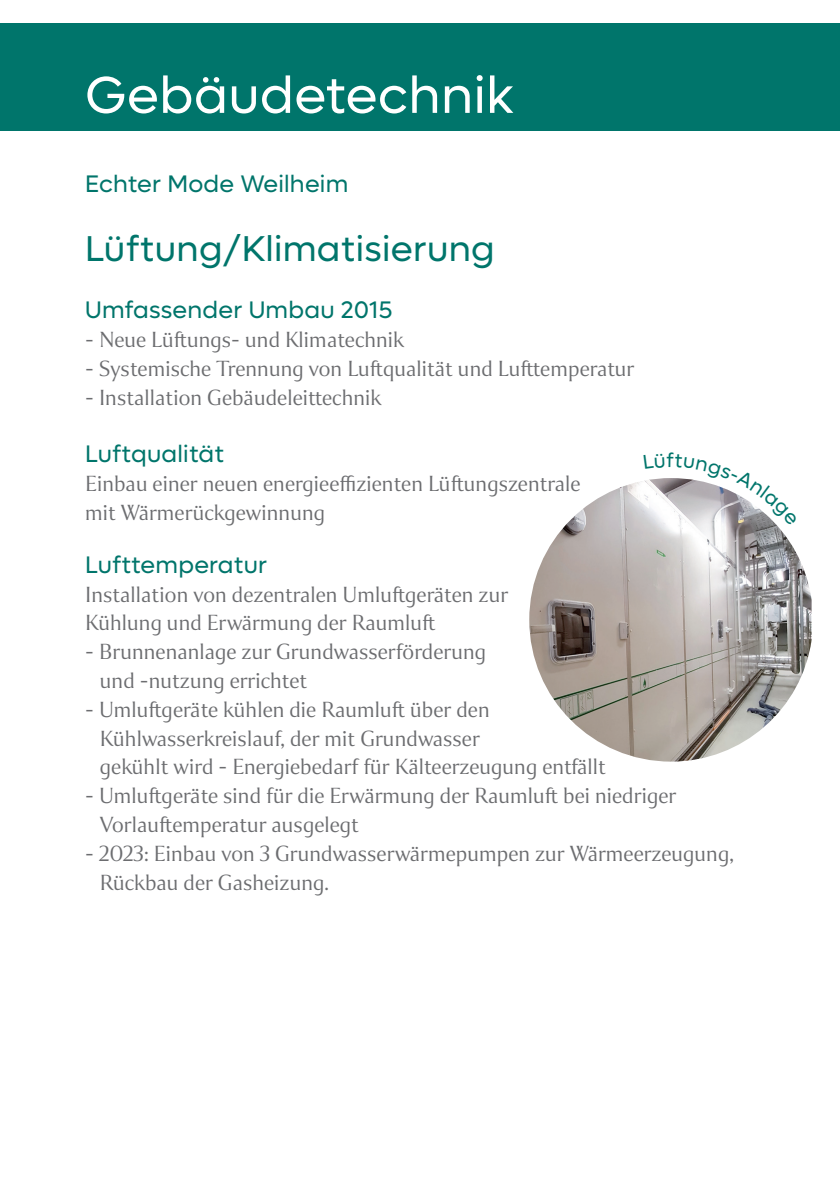
<style>
.page{position:relative;width:840px;height:1191px;background:#fff}
.page>*{position:absolute;margin:0;border:0;box-sizing:border-box;transform-origin:0 0}
.t1{font:52px "Lufga";letter-spacing:.01em;color:#fff}
.t2{font:36px "Lufga";letter-spacing:.01em;color:#00756b}
.t3{font:200 24px/28.8px "Collier";letter-spacing:.01em;color:#6c6d70}
.t4{font:24px "Lufga";letter-spacing:.01em;color:#00756b}
</style>
<div class="page">
<div style="left:0;top:23px;width:839px;height:107px;background:#00756b"></div>
<img style="left:529px;top:481px;width:282px;height:280px">
<svg style="left:643px;top:478px;width:154px;height:47px"></svg>
<h1 class="t1" style="left:85px;top:65px;width:429px">Gebäudetechnik</h1>
<p class="t4" style="left:85px;top:170px;width:264px">Echter Mode Weilheim</p>
<h2 class="t2" style="left:85px;top:228px;width:411px">Lüftung/Klimatisierung</h2>
<p class="t4" style="left:85px;top:296px;width:309px">Umfassender Umbau 2015</p>
<p class="t3" style="left:85px;top:325px;width:320px">- Neue Lüftungs- und Klimatechnik</p>
<p class="t3" style="left:85px;top:354px;width:550px">- Systemische Trennung von Luftqualität und Lufttemperatur</p>
<p class="t3" style="left:85px;top:383px;width:297px">- Installation Gebäudeleittechnik</p>
<p class="t4" style="left:85px;top:440px;width:140px">Luftqualität</p>
<p class="t3" style="left:85px;top:469px;width:496px">Einbau einer neuen energieeffizienten Lüftungszentrale mit Wärmerückgewinnung</p>
<p class="t4" style="left:85px;top:551px;width:183px">Lufttemperatur</p>
<p class="t3" style="left:85px;top:580px;width:424px">Installation von dezentralen Umluftgeräten zur<br>Kühlung und Erwärmung der Raumluft</p>
<p class="t3" style="left:100px;top:637px;width:387px;text-indent:-15px">- Brunnenanlage zur Grundwasserförderung und -nutzung errichtet</p>
<p class="t3" style="left:100px;top:695px;width:507px;text-indent:-15px">- Umluftgeräte kühlen die Raumluft über den<br>Kühlwasserkreislauf, der mit Grundwasser<br>gekühlt wird - Energiebedarf für Kälteerzeugung entfällt</p>
<p class="t3" style="left:100px;top:781px;width:577px;text-indent:-15px">- Umluftgeräte sind für die Erwärmung der Raumluft bei niedriger<br>Vorlauftemperatur ausgelegt</p>
<p class="t3" style="left:100px;top:839px;width:635px;text-indent:-15px">- 2023: Einbau von 3 Grundwasserwärmepumpen zur Wärmeerzeugung,<br>Rückbau der Gasheizung.</p>
</div>
